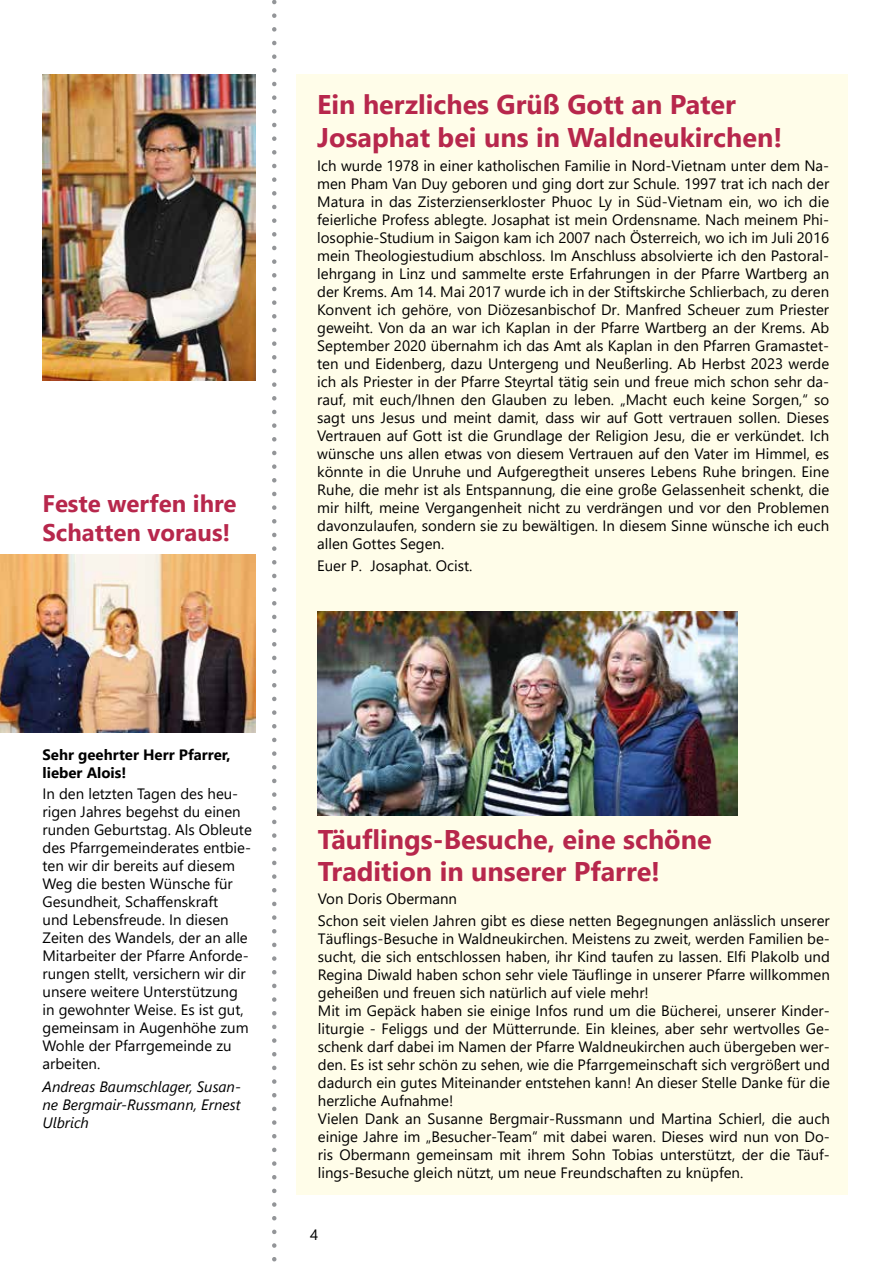
<style>
.page{position:relative;width:893px;height:1263px;background:#fff}
.page>*{position:absolute;margin:0;border:0;box-sizing:border-box;transform-origin:0 0}
.t1{font:700 27px/32.4px "Segoe UI";color:#b7274c}
.t2{font:700 24px/28.8px "Segoe UI";color:#b7274c}
.t3{font:15px/18px "Segoe UI";color:#000}
.t4{font:italic 15px/18px "Segoe UI";color:#000;text-align:justify}
.t5{font:700 15px/18px "Segoe UI";color:#000}
</style>
<div class="page">
<svg style="left:272px;top:0;width:5px;height:1262px"></svg>
<div style="left:297px;top:74px;width:551px;height:1121px;background:#fffde9"></div>
<img style="left:43px;top:74px;width:212px;height:306px">
<img style="left:317px;top:611px;width:420px;height:204px">
<img style="left:0;top:555px;width:255px;height:177px">
<h2 class="t2" style="left:43px;top:487px;width:196px">Feste werfen ihre<br>Schatten voraus!</h2>
<h1 class="t1" style="left:317px;top:86px;width:466px">Ein herzliches Grüß Gott an Pater<br>Josaphat bei uns in Waldneukirchen!</h1>
<p class="t3" style="left:317px;top:155px;width:513px;text-align:justify">Ich wurde 1978 in einer katholischen Familie in Nord-Vietnam unter dem Na&shy;men Pham Van Duy geboren und ging dort zur Schule. 1997 trat ich nach der Matura in das Zisterzienserkloster Phuoc Ly in Süd-Vietnam ein, wo ich die feierliche Profess ablegte. Josaphat ist mein Ordensname. Nach meinem Phi&shy;losophie-Studium in Saigon kam ich 2007 nach Österreich, wo ich im Juli 2016 mein Theologiestudium abschloss. Im Anschluss absolvierte ich den Pastoral&shy;lehrgang in Linz und sammelte erste Erfahrungen in der Pfarre Wartberg an der Krems. Am 14. Mai 2017 wurde ich in der Stiftskirche Schlierbach, zu deren Konvent ich gehöre, von Diözesanbischof Dr. Manfred Scheuer zum Priester geweiht. Von da an war ich Kaplan in der Pfarre Wartberg an der Krems. Ab September 2020 übernahm ich das Amt als Kaplan in den Pfarren Gramastet&shy;ten und Eidenberg, dazu Untergeng und Neußerling. Ab Herbst 2023 werde ich als Priester in der Pfarre Steyrtal tätig sein und freue mich schon sehr da&shy;rauf, mit euch/Ihnen den Glauben zu leben. „Macht euch keine Sorgen,“ so sagt uns Jesus und meint damit, dass wir auf Gott vertrauen sollen. Dieses Vertrauen auf Gott ist die Grundlage der Religion Jesu, die er verkündet. Ich wünsche uns allen etwas von diesem Vertrauen auf den Vater im Himmel, es könnte in die Unruhe und Aufgeregtheit unseres Lebens Ruhe bringen. Eine Ruhe, die mehr ist als Entspannung, die eine große Gelassenheit schenkt, die mir hilft, meine Vergangenheit nicht zu verdrängen und vor den Problemen davonzulaufen, sondern sie zu bewältigen. In diesem Sinne wünsche ich euch allen Gottes Segen.</p>
<p class="t3" style="left:317px;top:556px;width:157px">Euer P. Josaphat. Ocist.</p>
<p class="t5" style="left:43px;top:745px;width:190px">Sehr geehrter Herr Pfarrer, lieber Alois!</p>
<p class="t3" style="left:43px;top:784px;width:211px">In den letzten Tagen des heu&shy;rigen Jahres begehst du einen runden Geburtstag. Als Obleute des Pfarrgemeinderates entbie&shy;ten wir dir bereits auf diesem<br>Weg die besten Wünsche für<br>Gesundheit, Schaffenskraft<br>und Lebensfreude. In diesen<br>Zeiten des Wandels, der an alle<br>Mitarbeiter der Pfarre Anforde&shy;rungen stellt, versichern wir dir unsere weitere Unterstützung in gewohnter Weise. Es ist gut, gemeinsam in Augenhöhe zum<br>Wohle der Pfarrgemeinde zu arbeiten.</p>
<p class="t4" style="left:43px;top:1075px;width:200px">Andreas Baumschlager, Susan&shy;ne Bergmair-Russmann, Ernest Ulbrich</p>
<h1 class="t1" style="left:318px;top:821px;width:395px">Täuflings-Besuche, eine schöne<br>Tradition in unserer Pfarre!</h1>
<p class="t3" style="left:318px;top:886px;width:513px;line-height:22.5px">Von Doris Obermann<br>Schon seit vielen Jahren gibt es diese netten Begegnungen anlässlich unserer</p>
<p class="t3" style="left:318px;top:929px;width:513px">Täuflings-Besuche in Waldneukirchen. Meistens zu zweit, werden Familien be&shy;sucht, die sich entschlossen haben, ihr Kind taufen zu lassen. Elfi Plakolb und Regina Diwald haben schon sehr viele Täuflinge in unserer Pfarre willkommen geheißen und freuen sich natürlich auf viele mehr!<br>Mit im Gepäck haben sie einige Infos rund um die Bücherei, unserer Kinder&shy;liturgie - Feliggs und der Mütterrunde. Ein kleines, aber sehr wertvolles Ge&shy;schenk darf dabei im Namen der Pfarre Waldneukirchen auch übergeben wer&shy;den. Es ist sehr schön zu sehen, wie die Pfarrgemeinschaft sich vergrößert und dadurch ein gutes Miteinander entstehen kann! An dieser Stelle Danke für die herzliche Aufnahme!<br>Vielen Dank an Susanne Bergmair-Russmann und Martina Schierl, die auch einige Jahre im „Besucher-Team“ mit dabei waren. Dieses wird nun von Do&shy;ris Obermann gemeinsam mit ihrem Sohn Tobias unterstützt, der die Täuf&shy;lings-Besuche gleich nützt, um neue Freundschaften zu knüpfen.</p>
<p class="t3" style="left:310px;top:1224px;width:10px">4</p>
</div>
